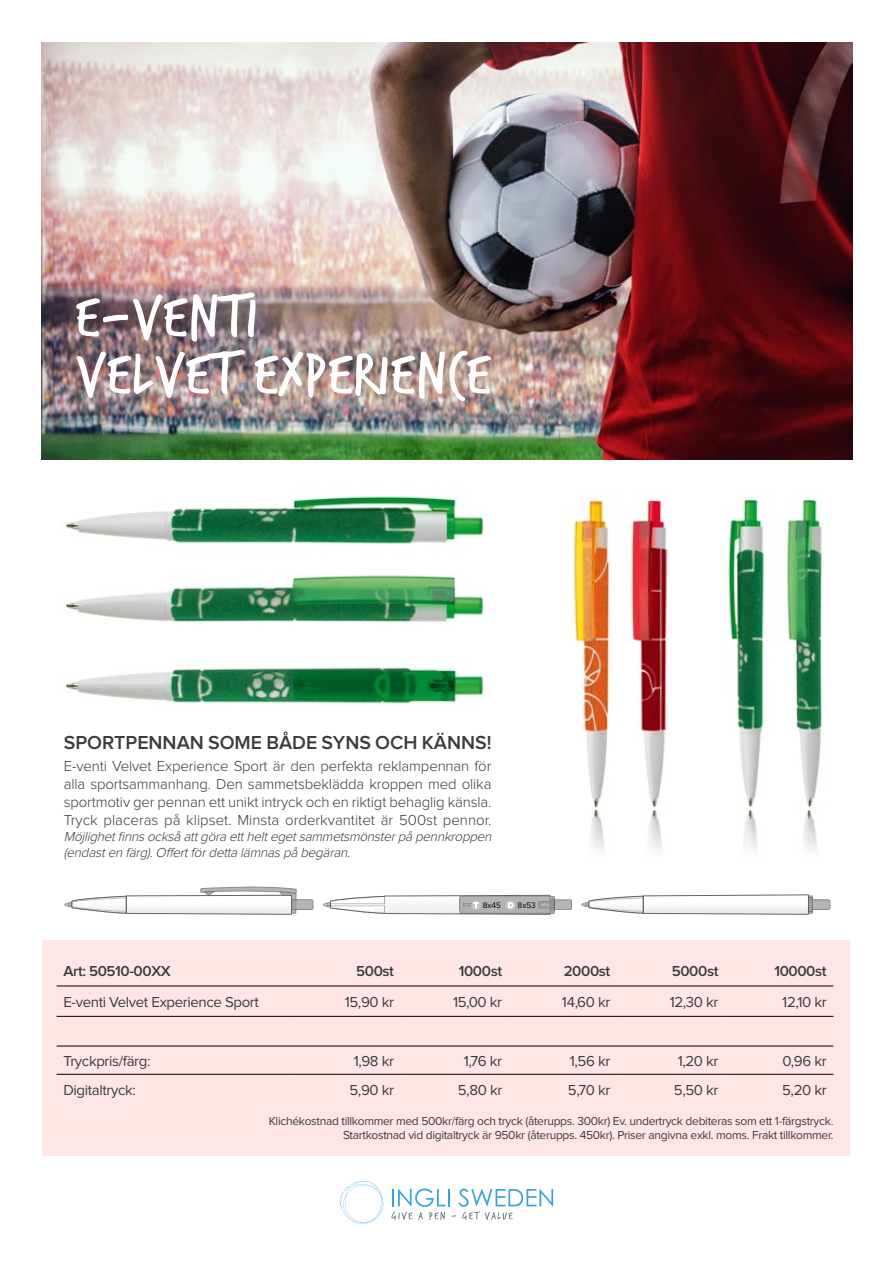
<style>
.page{position:relative;width:893px;height:1263px;background:#fff}
.page>*{position:absolute;margin:0;border:0;box-sizing:border-box;transform-origin:0 0}
.t1{font:63.6px/57.2px "Trash Hand";letter-spacing:.03em;color:#fff}
.t2{font:600 19.5px "Proxima Nova";color:#3c3c3b}
.t3{font:300 15px/18px "Proxima Nova";color:#3c3c3b;text-align:justify}
.t4{font:15px "Proxima Nova";letter-spacing:-.025em;color:#3c3c3b}
.t5{font:600 15px "Proxima Nova";letter-spacing:-.025em;color:#3c3c3b}
.t6{font:italic 300 13.5px/16.2px "Proxima Nova";color:#3c3c3b}
.t7{font:12px/14.4px "Proxima Nova";letter-spacing:-.025em;color:#3c3c3b;text-align:right}
.t8{font:8.25px "Proxima Nova";color:#000}
</style>
<div class="page">
<div style="left:43px;top:940px;width:807px;height:216px;background:#ffe6e6"></div>
<svg style="left:339px;top:1181px;width:45px;height:43px"></svg>
<svg style="left:391px;top:1188px;width:162px;height:32px"></svg>
<hr style="left:57px;top:986px;width:236px;height:1px;background:#000">
<hr style="left:293px;top:986px;width:108px;height:1px;background:#000">
<hr style="left:401px;top:986px;width:108px;height:1px;background:#000">
<hr style="left:509px;top:986px;width:108px;height:1px;background:#000">
<hr style="left:617px;top:986px;width:108px;height:1px;background:#000">
<hr style="left:725px;top:986px;width:108px;height:1px;background:#000">
<hr style="left:57px;top:1016px;width:236px;height:1px;background:#000">
<hr style="left:293px;top:1016px;width:108px;height:1px;background:#000">
<hr style="left:401px;top:1016px;width:108px;height:1px;background:#000">
<hr style="left:509px;top:1016px;width:108px;height:1px;background:#000">
<hr style="left:617px;top:1016px;width:108px;height:1px;background:#000">
<hr style="left:725px;top:1016px;width:108px;height:1px;background:#000">
<hr style="left:57px;top:1046px;width:236px;height:1px;background:#000">
<hr style="left:293px;top:1046px;width:108px;height:1px;background:#000">
<hr style="left:401px;top:1046px;width:108px;height:1px;background:#000">
<hr style="left:509px;top:1046px;width:108px;height:1px;background:#000">
<hr style="left:617px;top:1046px;width:108px;height:1px;background:#000">
<hr style="left:725px;top:1046px;width:108px;height:1px;background:#000">
<hr style="left:57px;top:1074px;width:236px;height:1px;background:#000">
<hr style="left:293px;top:1074px;width:108px;height:1px;background:#000">
<hr style="left:401px;top:1074px;width:108px;height:1px;background:#000">
<hr style="left:509px;top:1074px;width:108px;height:1px;background:#000">
<hr style="left:617px;top:1074px;width:108px;height:1px;background:#000">
<hr style="left:725px;top:1074px;width:108px;height:1px;background:#000">
<img style="left:65px;top:496px;width:419px;height:208px">
<img style="left:42px;top:43px;width:810px;height:417px">
<div style="left:76px;top:293px;width:194px;height:62px;background:#000;opacity:.2"></div>
<div style="left:77px;top:350px;width:428px;height:65px;background:#000;opacity:.2"></div>
<svg style="left:581px;top:895px;width:249px;height:19px"></svg>
<svg style="left:65px;top:887px;width:248px;height:27px"></svg>
<svg style="left:323px;top:895px;width:248px;height:19px"></svg>
<img style="left:573px;top:499px;width:95px;height:309px">
<img style="left:728px;top:498px;width:96px;height:310px">
<img style="left:590px;top:809px;width:72px;height:42px">
<img style="left:743px;top:810px;width:74px;height:41px">
<h1 class="t1" style="left:76px;top:291px;width:416px">E-VENTI<br>VELVET EXPERIENCE</h1>
<h2 class="t2" style="left:64px;top:733px;width:429px">SPORTPENNAN SOME BÅDE SYNS OCH KÄNNS!</h2>
<p class="t3" style="left:64px;top:757px;width:429px">E-venti Velvet Experience Sport är den perfekta reklampennan för alla sportsammanhang. Den sammetsbeklädda kroppen med olika sportmotiv ger pennan ett unikt intryck och en riktigt behaglig känsla.<br>Tryck placeras på klipset. Minsta orderkvantitet är 500st pennor.</p>
<p class="t6" style="left:64px;top:829px;width:432px">Möjlighetfinns också attgöra ettheltegetsammetsmönsterpå pennkroppen (endasten färg).Offertfördetta lämnas på begäran.</p>
<p class="t8" style="left:483px;top:902px;width:20px">8x45</p>
<p class="t8" style="left:518px;top:902px;width:20px">8x53</p>
<p class="t5" style="left:63px;top:964px;width:109px">Art: 50510-00XX</p>
<p class="t5" style="left:356px;top:964px;width:39px">500st</p>
<p class="t5" style="left:459px;top:964px;width:45px">1000st</p>
<p class="t5" style="left:564px;top:964px;width:48px">2000st</p>
<p class="t5" style="left:672px;top:964px;width:48px">5000st</p>
<p class="t5" style="left:774px;top:964px;width:54px">10000st</p>
<p class="t4" style="left:63px;top:995px;width:197px">E-venti Velvet Experience Sport</p>
<p class="t4" style="left:345px;top:995px;width:51px">15,90 kr</p>
<p class="t4" style="left:453px;top:995px;width:51px">15,00 kr</p>
<p class="t4" style="left:562px;top:995px;width:50px">14,60 kr</p>
<p class="t4" style="left:670px;top:995px;width:50px">12,30 kr</p>
<p class="t4" style="left:782px;top:995px;width:46px">12,10 kr</p>
<p class="t4" style="left:64px;top:1054px;width:88px">Tryckpris/färg:</p>
<p class="t4" style="left:354px;top:1054px;width:42px">1,98 kr</p>
<p class="t4" style="left:464px;top:1054px;width:40px">1,76 kr</p>
<p class="t4" style="left:570px;top:1054px;width:42px">1,56 kr</p>
<p class="t4" style="left:678px;top:1054px;width:42px">1,20 kr</p>
<p class="t4" style="left:782px;top:1054px;width:46px">0,96 kr</p>
<p class="t4" style="left:64px;top:1083px;width:74px">Digitaltryck:</p>
<p class="t4" style="left:349px;top:1083px;width:46px">5,90 kr</p>
<p class="t4" style="left:458px;top:1083px;width:46px">5,80 kr</p>
<p class="t4" style="left:568px;top:1083px;width:44px">5,70 kr</p>
<p class="t4" style="left:674px;top:1083px;width:46px">5,50 kr</p>
<p class="t4" style="left:782px;top:1083px;width:46px">5,20 kr</p>
<p class="t7" style="left:269px;top:1114px;width:566px">Klichékostnad tillkommer med 500kr/färg och tryck (återupps. 300kr) Ev. undertryck debiteras som ett 1-färgstryck.<br>Startkostnad vid digitaltryck är 950kr (återupps. 450kr). Priser angivna exkl. moms. Frakt tillkommer.</p>
</div>
